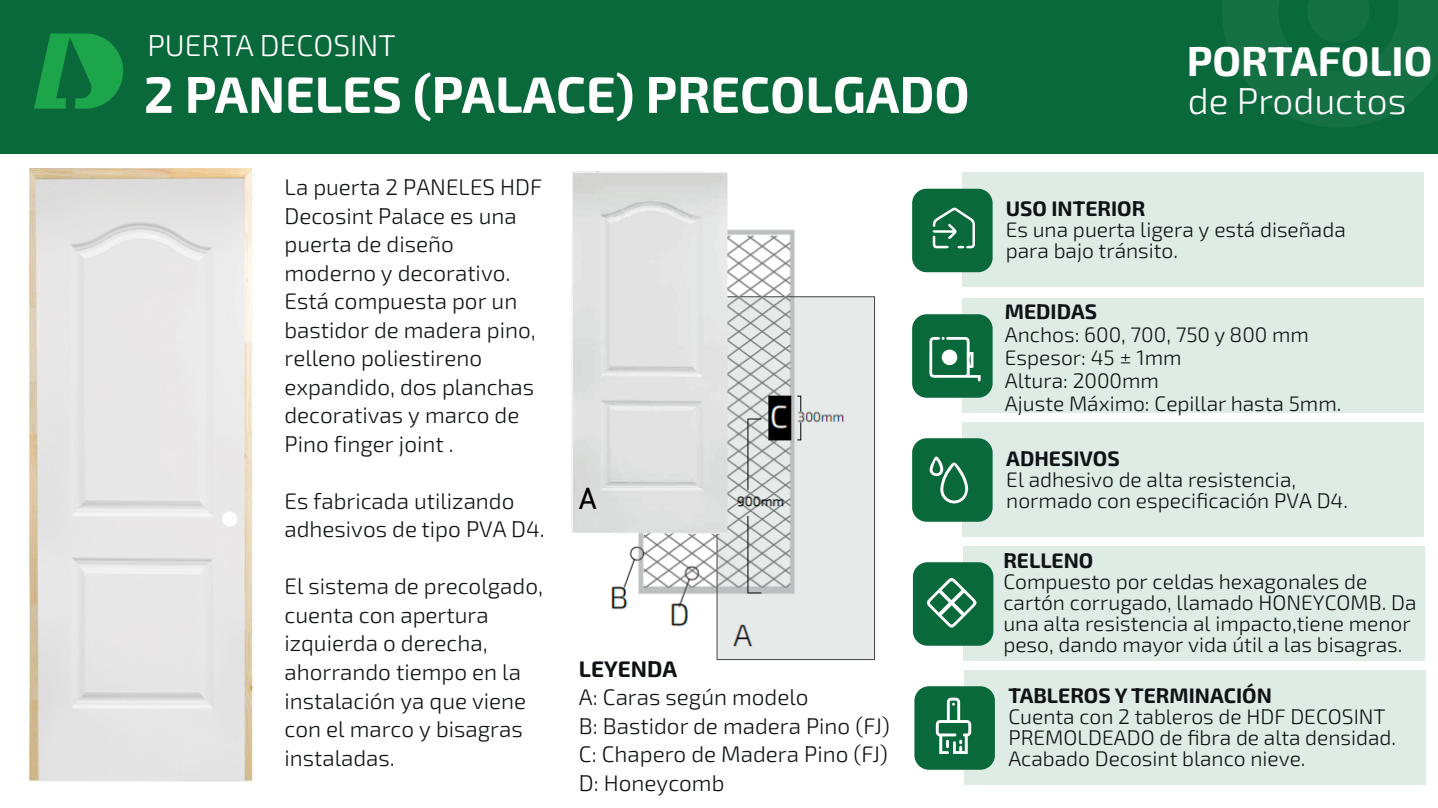
<style>
.page{position:relative;width:1438px;height:808px;background:#fff}
.page>*{position:absolute;margin:0;border:0;box-sizing:border-box;transform-origin:0 0}
.t1{font:700 51.15px "Exo 2";color:#fff}
.t2{font:700 41.55px "Exo 2";color:#fff}
.t3{font:300 36.9px "Exo 2";color:#fff}
.t4{font:300 30px "Exo 2";color:#fff}
.t5{font:29.55px "Roboto";color:#000}
.t6{font:300 22.5px/28.5px "Exo 2";color:#101315}
.t7{font:700 22.5px "Exo 2";color:#101315}
.t8{font:300 21px/21px "Exo 2";color:#101315}
.t9{font:700 21px "Exo 2";color:#101315}
.s1{font-style:inherit}
</style>
<div class="page">
<div style="left:961px;top:298px;width:462px;height:114px;background:#dfebe5"></div>
<div style="left:961px;top:173px;width:462px;height:114px;background:#dfebe5"></div>
<div style="left:961px;top:422px;width:462px;height:114px;background:#dfebe5"></div>
<div style="left:962px;top:546px;width:462px;height:114px;background:#dfebe5"></div>
<div style="left:964px;top:670px;width:461px;height:114px;background:#dfebe5"></div>
<div style="left:0;top:0;width:1437px;height:153px;background:#0a693a"></div>
<svg style="left:34px;top:33px;width:89px;height:76px"></svg>
<svg style="left:1223px;top:0;width:214px;height:127px"></svg>
<div style="left:912px;top:189px;width:80px;height:83px;background:#0a693a;border-radius:15px"></div>
<div style="left:912px;top:314px;width:80px;height:84px;background:#0a693a;border-radius:15px"></div>
<div style="left:912px;top:438px;width:80px;height:84px;background:#0a693a;border-radius:15px"></div>
<div style="left:912px;top:562px;width:81px;height:84px;background:#0a693a;border-radius:15px"></div>
<div style="left:914px;top:686px;width:80px;height:84px;background:#0a693a;border-radius:15px"></div>
<svg style="left:932px;top:207px;width:42px;height:41px"></svg>
<svg style="left:929px;top:337px;width:51px;height:44px"></svg>
<svg style="left:929px;top:456px;width:39px;height:48px"></svg>
<svg style="left:926px;top:578px;width:50px;height:50px"></svg>
<svg style="left:935px;top:698px;width:36px;height:56px"></svg>
<img style="left:571px;top:171px;width:304px;height:490px">
<img style="left:28px;top:169px;width:225px;height:612px">
<h3 class="t4" style="left:147px;top:24px;width:250px">PUERTA DECOSINT</h3>
<h1 class="t1" style="left:144px;top:57px;width:827px">2 PANELES (PALACE) <span class="s1">PRECOLGADO</span></h1>
<p class="t6" style="left:284px;top:172px;width:259px">La puerta 2 PANELES HDF<br>Decosint Palace es una puerta de diseño moderno y decorativo.<br>Está compuesta por un bastidor de madera pino, relleno poliestireno expandido, dos planchas decorativas y marco de<br>Pino finger joint .</p>
<p class="t6" style="left:284px;top:486px;width:262px">Es fabricada utilizando adhesivos de tipo PVA D4.</p>
<p class="t6" style="left:284px;top:572px;width:260px">El sistema de precolgado, cuenta con apertura izquierda o derecha, ahorrando tiempo en la instalación ya que viene con el marco y bisagras instaladas.</p>
<h3 class="t5" style="left:578px;top:478px;width:20px">A</h3>
<p class="t7" style="left:579px;top:652px;width:100px">LEYENDA</p>
<p class="t6" style="left:579px;top:682px;width:312px">A: Caras según modelo<br>B: Bastidor de madera Pino (FJ)<br>C: Chapero de Madera Pino (FJ)<br>D: Honeycomb</p>
<h2 class="t2" style="left:1186px;top:30px;width:247px">PORTAFOLIO</h2>
<h3 class="t3" style="left:1187px;top:75px;width:220px">de Productos</h3>
<p class="t9" style="left:1005px;top:193px;width:141px">USO INTERIOR</p>
<p class="t8" style="left:1005px;top:219px;width:341px">Es una puerta ligera y está diseñada para bajo tránsito.</p>
<p class="t9" style="left:1004px;top:296px;width:94px">MEDIDAS</p>
<p class="t8" style="left:1004px;top:322px;width:338px;line-height:23.1px">Anchos: 600, 700, 750 y 800 mm<br>Espesor: 45 ± 1mm<br>Altura: 2000mm<br>Ajuste Máximo: Cepillar hasta 5mm.</p>
<p class="t9" style="left:1006px;top:442px;width:115px">ADHESIVOS</p>
<p class="t8" style="left:1006px;top:468px;width:343px">El adhesivo de alta resistencia, normado con especificación PVA D4.</p>
<p class="t9" style="left:1003px;top:545px;width:91px">RELLENO</p>
<p class="t8" style="left:1003px;top:570px;width:414px">Compuesto por celdas hexagonales de cartón corrugado, llamado HONEYCOMB. Da una alta resistencia al impacto,tiene menor peso, dando mayor vida útil a las bisagras.</p>
<p class="t9" style="left:1008px;top:680px;width:265px">TABLEROS Y TERMINACIÓN</p>
<p class="t8" style="left:1008px;top:705px;width:389px">Cuenta con 2 tableros de HDF DECOSINT<br>PREMOLDEADO de fibra de alta densidad.<br>Acabado Decosint blanco nieve.</p>
</div>
